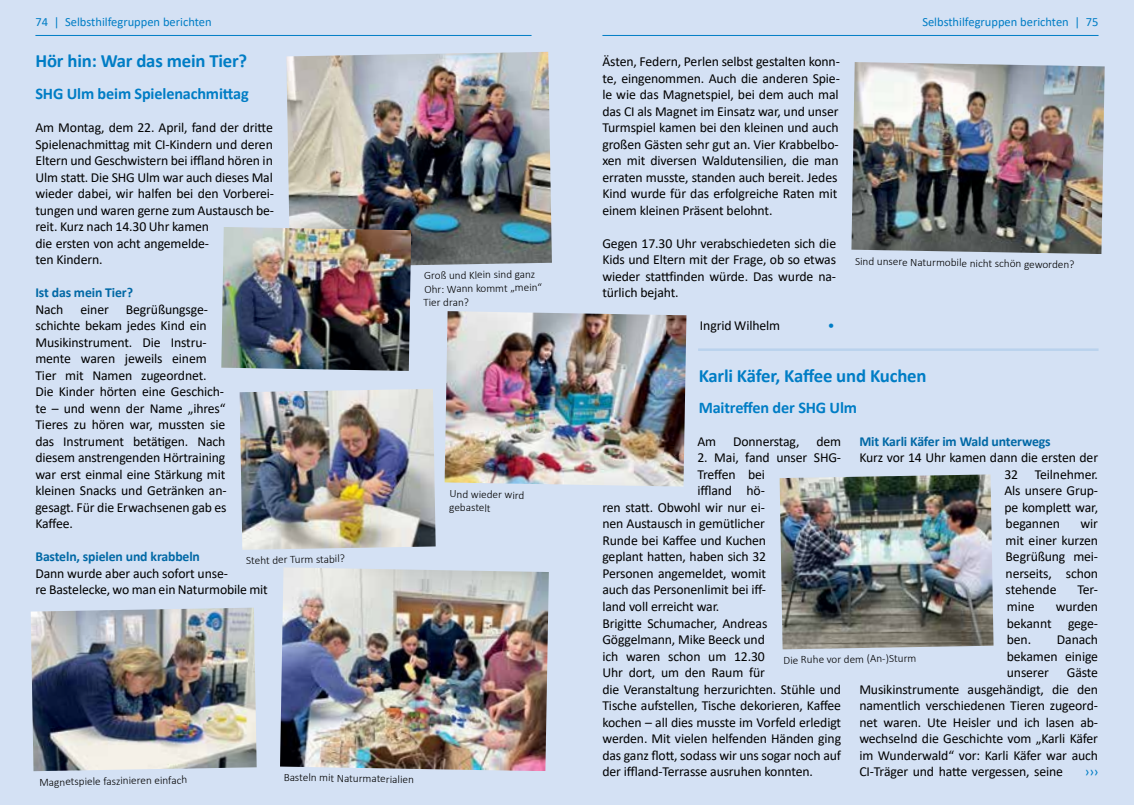
<style>
.page{position:relative;width:1134px;height:805px;background:#fff}
.page>*{position:absolute;margin:0;border:0;box-sizing:border-box;transform-origin:0 0}
.t1{font:700 18.75px "Calibri";letter-spacing:-.01em;color:#007dc5}
.t2{font:700 16.25px "Calibri";letter-spacing:-.01em;color:#007dc5}
.t3{font:13.75px/16.5px "Calibri";letter-spacing:-.01em;color:#000;text-align:justify}
.t4{font:700 13.75px "Calibri";letter-spacing:-.01em;color:#0068a5}
.t5{font:13.75px "Calibri";color:#007dc5}
.t6{font:12.5px "Calibri";color:#007dc5}
.t7{font:300 11.25px/13.5px "Calibri";color:#000}
</style>
<div class="page">
<div style="left:0;top:0;width:1134px;height:804px;background:#d4e1f4"></div>
<hr style="left:35px;top:35px;width:496px;height:1px;background:#007dc5">
<hr style="left:602px;top:35px;width:496px;height:1px;background:#007dc5">
<img style="left:286px;top:52px;width:266px;height:214px">
<img style="left:851px;top:62px;width:254px;height:192px">
<img style="left:31px;top:607px;width:226px;height:164px">
<img style="left:445px;top:311px;width:241px;height:175px">
<img style="left:240px;top:389px;width:196px;height:160px">
<img style="left:280px;top:567px;width:269px;height:204px">
<img style="left:221px;top:227px;width:190px;height:144px">
<img style="left:780px;top:474px;width:213px;height:175px">
<hr style="left:698px;top:348px;width:400px;height:3px;background:#bad2ed">
<p class="t6" style="left:35px;top:13px;width:178px">74 | Selbsthilfegruppen berichten</p>
<h1 class="t1" style="left:35px;top:48px;width:213px">Hör hin: War das mein Tier?</h1>
<p class="t2" style="left:35px;top:82px;width:215px">SHG Ulm beim Spielenachmittag</p>
<p class="t3" style="left:35px;top:119px;width:240px;text-align:left">Am Montag, dem 22. April, fand der dritte Spielenachmittag mit CI-Kindern und deren Eltern und Geschwistern bei iffland hören in Ulm statt. Die SHG Ulm war auch dieses Mal wieder dabei, wir halfen bei den Vorberei&shy;tungen und waren gerne zum Austausch be&shy;reit. Kurz nach 14.30 Uhr kamen<br>die ersten von acht angemelde-<br>ten Kindern.</p>
<p class="t4" style="left:35px;top:283px;width:99px">Ist das mein Tier?</p>
<p class="t3" style="left:35px;top:300px;width:193px;text-align:left">Nach einer Begrüßungsge&shy;schichte bekam jedes Kind ein<br>Musikinstrument. Die Instru&shy;mente waren jeweils einem<br>Tier mit Namen zugeordnet.<br>Die Kinder hörten eine Geschich&shy;te – und wenn der Name „ihres“<br>Tieres zu hören war, mussten sie das Instrument betätigen. Nach diesem anstrengenden Hörtraining war erst einmal eine Stärkung mit kleinen Snacks und Getränken an&shy;gesagt. Für die Erwachsenen gab es<br>Kaffee.</p>
<p class="t4" style="left:35px;top:547px;width:166px">Basteln, spielen und krabbeln</p>
<p class="t3" style="left:35px;top:564px;width:234px">Dann wurde aber auch sofort unse-<br>re Bastelecke, wo man ein Naturmobile mit</p>
<p class="t7" style="left:246px;top:553px;width:100px;rotate:-1deg">Steht der Turm stabil?</p>
<p class="t7" style="left:423px;top:269px;width:120px;rotate:-1deg">Groß und Klein sind ganz<br>Ohr: Wann kommt „mein“<br>Tier dran?</p>
<p class="t7" style="left:450px;top:486px;width:77px;rotate:1deg">Und wieder wird gebastelt</p>
<p class="t7" style="left:39px;top:775px;width:149px;rotate:-1deg">Magnetspiele faszinieren einfach</p>
<p class="t7" style="left:284px;top:769px;width:132px;rotate:1deg">Basteln mit Naturmaterialien</p>
<p class="t3" style="left:602px;top:53px;width:239px;text-align:left">Ästen, Federn, Perlen selbst gestalten konn&shy;te, eingenommen. Auch die anderen Spie&shy;le wie das Magnetspiel, bei dem auch mal das CI als Magnet im Einsatz war, und unser Turmspiel kamen bei den kleinen und auch großen Gästen sehr gut an. Vier Krabbelbo&shy;xen mit diversen Waldutensilien, die man erraten musste, standen auch bereit. Jedes Kind wurde für das erfolgreiche Raten mit einem kleinen Präsent belohnt.</p>
<p class="t3" style="left:602px;top:234px;width:235px">Gegen 17.30 Uhr verabschiedeten sich die Kids und Eltern mit der Frage, ob so etwas wieder stattfinden würde. Das wurde na&shy;türlich bejaht.</p>
<p class="t3" style="left:700px;top:317px;width:82px">Ingrid Wilhelm</p>
<p class="t5" style="left:828px;top:316px;width:8px">•</p>
<p class="t6" style="left:922px;top:13px;width:178px">Selbsthilfegruppen berichten | 75</p>
<p class="t7" style="left:855px;top:254px;width:221px;rotate:1deg">Sind unsere Naturmobile nicht schön geworden?</p>
<h1 class="t1" style="left:699px;top:362px;width:229px">Karli Käfer, Kaffee und Kuchen</h1>
<p class="t2" style="left:699px;top:396px;width:160px">Maitreffen der SHG Ulm</p>
<p class="t4" style="left:859px;top:431px;width:193px">Mit Karli Käfer im Wald unterwegs</p>
<p class="t3" style="left:1004px;top:449px;width:95px;text-indent:-145px">Kurz vor 14 Uhr kamen dann die ersten der 32 Teilnehmer.<br>Als unsere Grup&shy;pe komplett war, begannen</p>
<p class="t3" style="left:697px;top:432px;width:145px">Am Donnerstag, dem</p>
<p class="t3" style="left:697px;top:449px;width:145px">2. Mai, fand unser SHG-</p>
<p class="t3" style="left:697px;top:465px;width:69px">Treffen bei</p>
<p class="t3" style="left:697px;top:482px;width:69px">iffland hö-</p>
<p class="t3" style="left:602px;top:498px;width:164px">ren statt. Obwohl wir nur ei-</p>
<p class="t3" style="left:602px;top:515px;width:164px">nen Austausch in gemütlicher</p>
<p class="t3" style="left:602px;top:531px;width:165px">Runde bei Kaffee und Kuchen</p>
<p class="t3" style="left:602px;top:548px;width:165px">geplant hatten, haben sich 32</p>
<p class="t3" style="left:602px;top:564px;width:165px">Personen angemeldet, womit</p>
<p class="t3" style="left:602px;top:581px;width:165px">auch das Personenlimit bei iff-</p>
<p class="t3" style="left:602px;top:597px;width:119px">land voll erreicht war.</p>
<p class="t3" style="left:602px;top:614px;width:166px">Brigitte Schumacher, Andreas</p>
<p class="t3" style="left:602px;top:630px;width:164px">Göggelmann, Mike Beeck und</p>
<p class="t3" style="left:602px;top:647px;width:164px">ich waren schon um 12.30</p>
<p class="t3" style="left:602px;top:663px;width:164px">Uhr dort, um den Raum für</p>
<p class="t3" style="left:602px;top:680px;width:240px">die Veranstaltung herzurichten. Stühle und</p>
<p class="t3" style="left:602px;top:696px;width:240px">Tische aufstellen, Tische dekorieren, Kaffee</p>
<p class="t3" style="left:602px;top:713px;width:240px">kochen – all dies musste im Vorfeld erledigt</p>
<p class="t3" style="left:602px;top:729px;width:240px">werden. Mit vielen helfenden Händen ging</p>
<p class="t3" style="left:602px;top:746px;width:240px">das ganz flott, sodass wir uns sogar noch auf</p>
<p class="t3" style="left:602px;top:762px;width:212px">der iffland-Terrasse ausruhen konnten.</p>
<p class="t3" style="left:1005px;top:515px;width:94px;text-indent:75px">wir mit einer kurzen Begrüßung mei&shy;nerseits, schon stehende</p>
<p class="t3" style="left:1077px;top:581px;width:22px">Ter-</p>
<p class="t3" style="left:1007px;top:597px;width:93px;text-indent:49px">wurden bekannt gege&shy;ben.</p>
<p class="t3" style="left:1007px;top:597px;width:29px">mine</p>
<p class="t3" style="left:1007px;top:630px;width:93px;text-indent:50px">Danach bekamen einige unserer</p>
<p class="t7" style="left:783px;top:653px;width:134px;rotate:-1deg">Die Ruhe vor dem (An-)Sturm</p>
<p class="t3" style="left:859px;top:663px;width:240px;text-indent:208px">Gäste Musikinstrumente ausgehändigt, die den namentlich verschiedenen Tieren zugeord&shy;net waren. Ute Heisler und ich lasen ab&shy;wechselnd die Geschichte vom „Karli Käfer im Wunderwald“ vor: Karli Käfer war auch CI-Träger und hatte vergessen, seine</p>
<p class="t5" style="left:1085px;top:761px;width:15px">›››</p>
</div>
